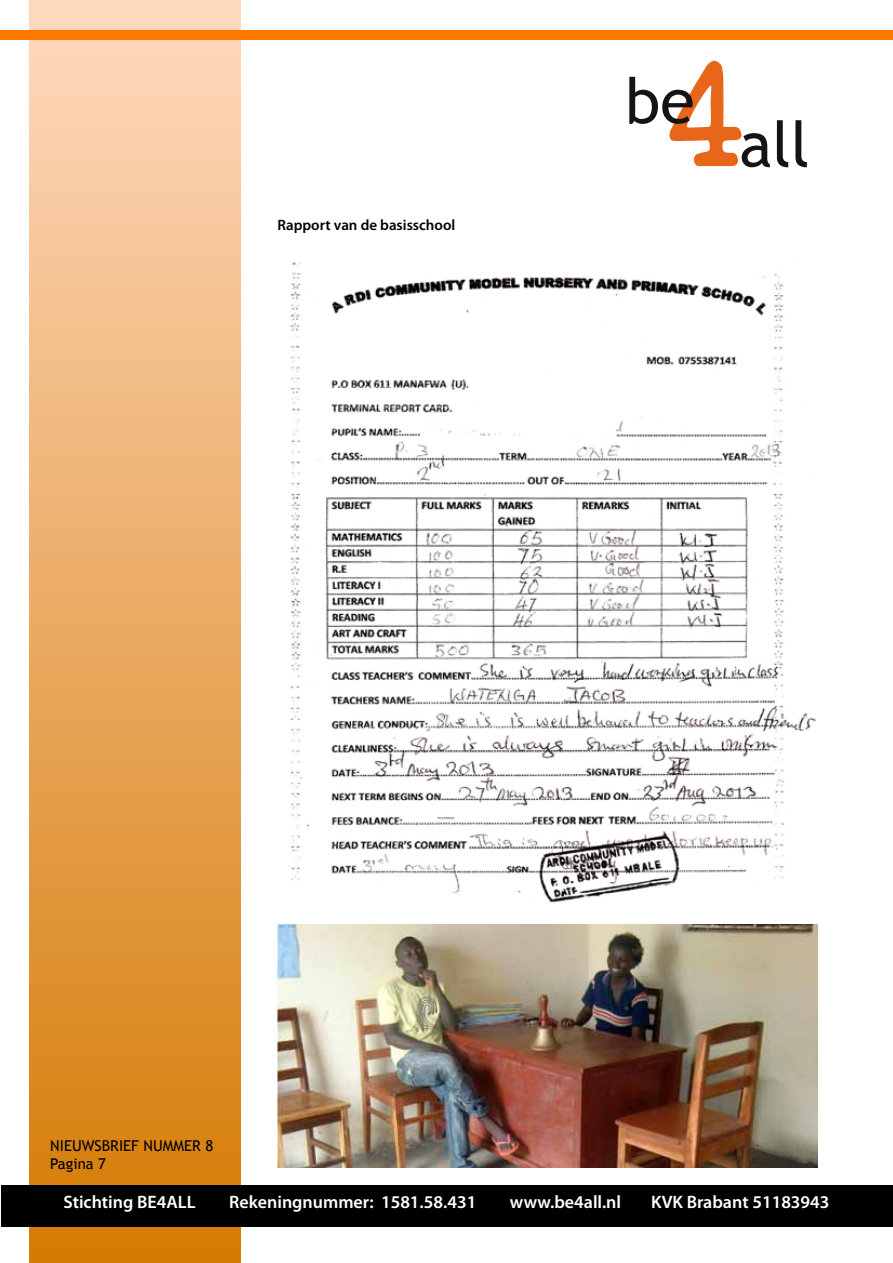
<style>
.page{position:relative;width:893px;height:1263px;background:#fff}
.page>*{position:absolute;margin:0;border:0;box-sizing:border-box;transform-origin:0 0}
.t1{font:63px "Trebuchet MS";color:#141417}
.t2{font:600 18px "Myriad Pro";color:#fff}
.t3{font:15px/18px "Trebuchet MS";color:#000}
.t4{font:600 15px "Myriad Pro";color:#000}
</style>
<div class="page">
<div style="left:30px;top:0;width:211px;height:1263px;background:linear-gradient(to bottom,#ffdac0,#d37902)"></div>
<div style="left:1px;top:1185px;width:891px;height:41px;background:#000"></div>
<svg style="left:669px;top:60px;width:73px;height:106px"></svg>
<div style="left:0;top:30px;width:893px;height:9px;background:#ff7900"></div>
<img style="left:290px;top:262px;width:526px;height:641px">
<img style="left:278px;top:925px;width:539px;height:242px">
<p class="t4" style="left:277px;top:215px;width:179px">Rapport van de basisschool</p>
<h1 class="t1" style="left:625px;top:64px;width:71px">be</h1>
<h1 class="t1" style="left:739px;top:107px;width:72px">all</h1>
<p class="t3" style="left:50px;top:1136px;width:165px">NIEUWSBRIEF NUMMER 8<br>Pagina 7</p>
<p class="t2" style="left:63px;top:1191px;width:134px">Stichting BE4ALL</p>
<p class="t2" style="left:229px;top:1191px;width:249px">Rekeningnummer: 1581.58.431</p>
<p class="t2" style="left:510px;top:1191px;width:113px">www.be4all.nl</p>
<p class="t2" style="left:651px;top:1191px;width:180px">KVK Brabant 51183943</p>
</div>
